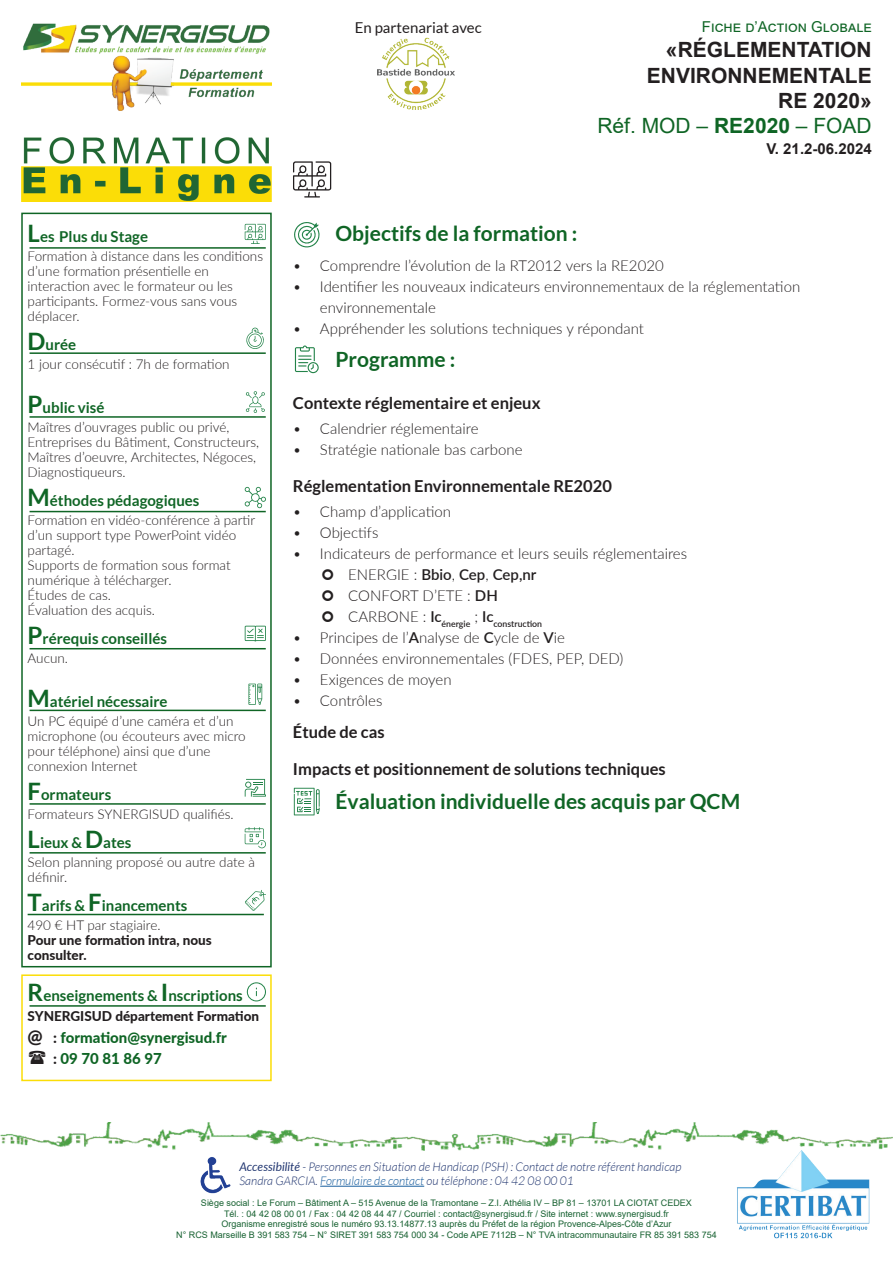
<style>
.page{position:relative;width:893px;height:1263px;background:#fff}
.page>*{position:absolute;margin:0;border:0;box-sizing:border-box;transform-origin:0 0}
.t1{font:700 21px "Lato";color:#0f6525}
.t2{font:700 21px/25.2px "Arial";color:#231f20;text-align:right}
.t3{font:700 16.5px "Lato";color:#231f20}
.t4{font:300 15px/21px "Lato";color:#231f20}
.t5{font:700 15px "Lato";color:#0f6525}
.t6{font:800 15px/21.6px "Lato";color:#0f6525}
.t7{font:15px "Arial";color:#0f6525}
.t8{font:15px "Lato";color:#231f20}
.t9{font:700 15px "Arial";color:#231f20}
.t10{font:300 13.5px/15px "Lato";color:#231f20}
.t11{font:800 13.5px/15px "Lato";color:#231f20}
.t12{font:italic 300 12px/14.4px "Lato";color:#223771}
.t13{font:9px/10.8px "Arial";color:#186232;text-align:center}
.t14{font:600 8.7px "Lato";color:#231f20}
.s1{font-size:24px}
.s2{font-size:18px;color:#231f20}
.s3{color:#231f20}
.s4{font-weight:400;color:#0f6525}
.s5{color:#0f6525}
.s6{font-weight:600}
.s7{font-weight:400}
.s8{color:#175d9e}
</style>
<div class="page">
<div style="left:21px;top:974px;width:251px;height:107px;border:2px solid #fbdd07"></div>
<hr style="left:30px;top:247px;width:236px;height:2px;background:#0f6525">
<hr style="left:30px;top:352px;width:236px;height:2px;background:#0f6525">
<hr style="left:30px;top:416px;width:236px;height:2px;background:#0f6525">
<hr style="left:30px;top:511px;width:236px;height:1px;background:#0f6525">
<hr style="left:30px;top:648px;width:236px;height:1px;background:#0f6525">
<hr style="left:30px;top:710px;width:236px;height:1px;background:#0f6525">
<hr style="left:30px;top:803px;width:236px;height:2px;background:#0f6525">
<hr style="left:30px;top:1005px;width:236px;height:2px;background:#0f6525">
<div style="left:21px;top:213px;width:251px;height:754px;border:2px solid #0f6525"></div>
<img style="left:378px;top:37px;width:77px;height:73px">
<hr style="left:28px;top:914px;width:236px;height:1px;background:#0f6525">
<img style="left:21px;top:23px;width:251px;height:88px">
<hr style="left:30px;top:852px;width:236px;height:1px;background:#0f6525">
<img style="left:21px;top:137px;width:251px;height:65px">
<svg style="left:246px;top:328px;width:18px;height:21px"></svg>
<svg style="left:294px;top:222px;width:26px;height:26px"></svg>
<svg style="left:295px;top:345px;width:24px;height:28px"></svg>
<svg style="left:294px;top:788px;width:26px;height:27px"></svg>
<svg style="left:246px;top:391px;width:19px;height:21px"></svg>
<svg style="left:248px;top:684px;width:14px;height:21px"></svg>
<svg style="left:245px;top:779px;width:21px;height:18px"></svg>
<svg style="left:245px;top:890px;width:21px;height:21px"></svg>
<svg style="left:245px;top:487px;width:21px;height:21px"></svg>
<svg style="left:245px;top:626px;width:21px;height:15px"></svg>
<svg style="left:245px;top:827px;width:21px;height:21px"></svg>
<svg style="left:247px;top:982px;width:19px;height:19px"></svg>
<svg style="left:293px;top:161px;width:38px;height:37px"></svg>
<svg style="left:245px;top:224px;width:21px;height:20px"></svg>
<img style="left:0;top:1123px;width:893px;height:27px">
<img style="left:200px;top:1157px;width:31px;height:37px">
<hr style="left:320px;top:1186px;width:104px;height:1px;background:#175d9e">
<img style="left:735px;top:1147px;width:135px;height:92px">
<p class="t5" style="left:28px;top:227px;width:122px"><span class="s1">L</span>es Plus du Stage</p>
<p class="t10" style="left:28px;top:248px;width:237px">Formation à distance dans les conditions d’une formation présentielle en interaction avec le formateur ou les participants. Formez-vous sans vous déplacer.</p>
<p class="t5" style="left:28px;top:335px;width:50px"><span class="s1">D</span>urée</p>
<p class="t10" style="left:28px;top:356px;width:203px">1 jour consécutif : 7h de formation</p>
<p class="t5" style="left:28px;top:399px;width:78px"><span class="s1">P</span>ublic visé</p>
<p class="t10" style="left:28px;top:419px;width:233px">Maîtres d’ouvrages public ou privé, Entreprises du Bâtiment, Constructeurs, Maîtres d’oeuvre, Architectes, Négoces, Diagnostiqueurs.</p>
<p class="t5" style="left:28px;top:492px;width:173px"><span class="s1">M</span>éthodes pédagogiques</p>
<p class="t10" style="left:28px;top:512px;width:229px">Formation en vidéo-conférence à partir d’un support type PowerPoint vidéo partagé.<br>Supports de formation sous format numérique à télécharger.<br>Études de cas.<br>Évaluation des acquis.</p>
<p class="t5" style="left:28px;top:630px;width:141px"><span class="s1">P</span>rérequis conseillés</p>
<p class="t10" style="left:28px;top:650px;width:42px">Aucun.</p>
<p class="t5" style="left:28px;top:693px;width:141px"><span class="s1">M</span>atériel nécessaire</p>
<p class="t10" style="left:28px;top:713px;width:220px">Un PC équipé d’une caméra et d’un microphone (ou écouteurs avec micro pour téléphone) ainsi que d’une connexion Internet</p>
<p class="t5" style="left:28px;top:786px;width:85px"><span class="s1">F</span>ormateurs</p>
<p class="t10" style="left:28px;top:806px;width:208px">Formateurs SYNERGISUD qualifiés.</p>
<p class="t5" style="left:28px;top:834px;width:105px"><span class="s1">L</span>ieux &amp; <span class="s1">D</span>ates</p>
<p class="t10" style="left:28px;top:854px;width:229px">Selon planning proposé ou autre date à définir.</p>
<p class="t5" style="left:28px;top:897px;width:161px"><span class="s1">T</span>arifs &amp; <span class="s1">F</span>inancements</p>
<p class="t10" style="left:28px;top:917px;width:134px">490 € HT par stagiaire.</p>
<p class="t11" style="left:28px;top:932px;width:186px">Pour une formation intra, nous consulter.</p>
<p class="t5" style="left:28px;top:986px;width:217px"><span class="s1">R</span>enseignements &amp; <span class="s1">I</span>nscriptions</p>
<p class="t11" style="left:28px;top:1008px;width:233px">SYNERGISUD département Formation</p>
<p class="t6" style="left:53px;top:1026px;width:175px;text-indent:-25px"><span class="s2">@</span> <span class="s3">:</span> formation@synergisud.fr <span class="s3">:</span> 09 70 81 86 97</p>
<p class="t8" style="left:355px;top:20px;width:128px">En partenariat avec</p>
<p class="t7" style="left:702px;top:17px;width:171px">Fiche d’Action Globale</p>
<h1 class="t2" style="left:597px;top:38px;width:276px">«RÉGLEMENTATION<br>ENVIRONNEMENTALE<br>RE 2020»<br><span class="s4">Réf. MOD –</span> <span class="s5">RE2020</span> <span class="s4">– FOAD</span></h1>
<p class="t9" style="left:766px;top:138px;width:107px">V. 21.2-06.2024</p>
<h1 class="t1" style="left:335px;top:222px;width:243px">Objectifs de la formation :</h1>
<p class="t4" style="left:293px;top:254px;width:372px">• Comprendre l’évolution de la RT2012 vers la RE2020</p>
<p class="t4" style="left:320px;top:275px;width:482px;text-indent:-27px">• Identifier les nouveaux indicateurs environnementaux de la réglementation environnementale</p>
<p class="t4" style="left:293px;top:317px;width:353px">• Appréhender les solutions techniques y répondant</p>
<h1 class="t1" style="left:335px;top:348px;width:121px">Programme :</h1>
<p class="t3" style="left:293px;top:393px;width:249px">Contexte réglementaire et enjeux</p>
<p class="t4" style="left:293px;top:417px;width:187px">• Calendrier réglementaire</p>
<p class="t4" style="left:293px;top:438px;width:231px">• Stratégie nationale bas carbone</p>
<p class="t3" style="left:293px;top:476px;width:320px">Réglementation Environnementale RE2020</p>
<p class="t4" style="left:293px;top:500px;width:160px">• Champ d’application</p>
<p class="t4" style="left:293px;top:521px;width:87px">• Objectifs</p>
<p class="t4" style="left:348px;top:542px;width:340px;text-indent:-55px">• Indicateurs de performance et leurs seuils réglementaires<br>ENERGIE : <span class="s6">Bbio</span>, <span class="s6">Cep</span>, <span class="s6">Cep,nr<br></span>CONFORT D’ETE : <span class="s6">DH</span></p>
<p class="t14" style="left:348px;top:617px;width:195px"><sup>CARBONE</sup> <sup>:</sup> <sup>Ic</sup>énergie <sup>;</sup> <sup>Ic</sup>construction</p>
<p class="t4" style="left:293px;top:626px;width:274px">• Principes de l’<span class="s6">A</span>nalyse de <span class="s6">C</span>ycle de <span class="s6">V</span>ie</p>
<p class="t4" style="left:293px;top:647px;width:332px">• Données environnementales (FDES, PEP, DED)</p>
<p class="t4" style="left:293px;top:668px;width:160px">• Exigences de moyen</p>
<p class="t4" style="left:293px;top:689px;width:91px">• Contrôles</p>
<p class="t3" style="left:293px;top:723px;width:93px">Étude de cas</p>
<p class="t3" style="left:293px;top:760px;width:374px">Impacts et positionnement de solutions techniques</p>
<h1 class="t1" style="left:335px;top:789px;width:406px">Évaluation individuelle des acquis par QCM</h1>
<p class="t12" style="left:240px;top:1160px;width:443px"><span class="s7">Accessibilité</span> - Personnes en Situation de Handicap (PSH) : Contact de notre référent handicap<br>Sandra GARCIA. <span class="s8">Formulaire de contact</span> ou téléphone : 04 42 08 00 01</p>
<p class="t13" style="left:176px;top:1197px;width:542px">Siège social : Le Forum – Bâtiment A – 515 Avenue de la Tramontane – Z.I. Athélia IV – BP 81 – 13701 LA CIOTAT CEDEX<br>Tél. : 04 42 08 00 01 / Fax : 04 42 08 44 47 / Courriel : contact@synergisud.fr / Site internet : www.synergisud.fr<br>Organisme enregistré sous le numéro 93.13.14877.13 auprès du Préfet de la région Provence-Alpes-Côte d’Azur<br>N° RCS Marseille B 391 583 754 – N° SIRET 391 583 754 000 34 - Code APE 7112B – N° TVA intracommunautaire FR 85 391 583 754</p>
</div>
